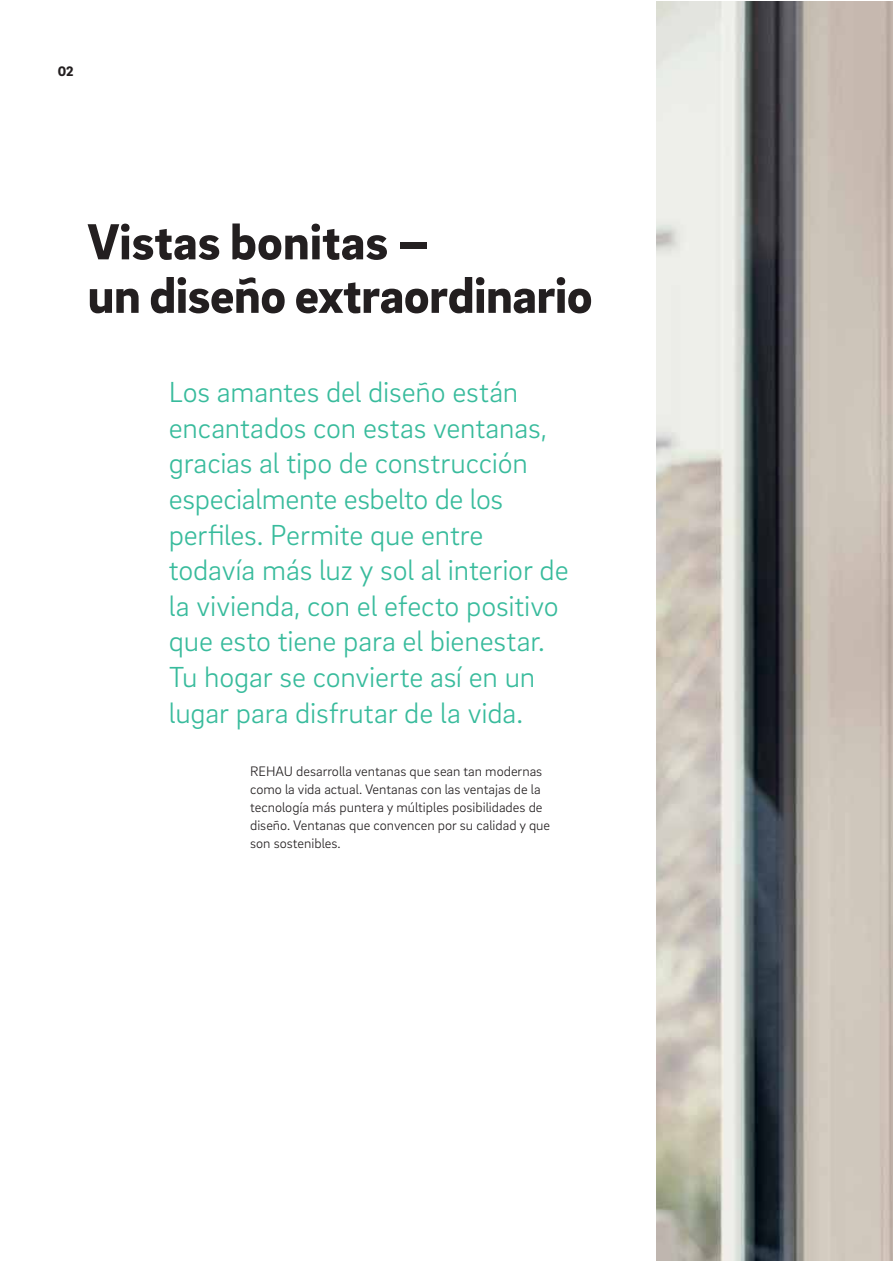
<style>
.page{position:relative;width:893px;height:1263px;background:#fff}
.page>*{position:absolute;margin:0;border:0;box-sizing:border-box;transform-origin:0 0}
.t1{font:900 52.05px/53.6px "Brix Sans";letter-spacing:-.01em;color:#231f20}
.t2{font:300 29.7px/35.7px "Brix Sans";letter-spacing:-.005em;color:#38bb9c}
.t3{font:300 14.1px/17.9px "Brix Sans";color:#231f20}
.t4{font:900 14.1px "Brix Sans";color:#231f20}
</style>
<div class="page">
<img style="left:656px;top:2px;width:237px;height:1259px">
<p class="t4" style="left:58px;top:66px;width:17px">02</p>
<h1 class="t1" style="left:88px;top:218px;width:506px">Vistas bonitas –<br>un diseño extraordinario</h1>
<p class="t2" style="left:169px;top:376px;width:401px">Los amantes del diseño están encantados con estas ventanas, gracias al tipo de construcción especialmente esbelto de los perfiles. Permite que entre todavía más luz y sol al interior de la vivienda, con el efecto positivo que esto tiene para el bienestar.<br>Tu hogar se convierte así en un lugar para disfrutar de la vida.</p>
<p class="t3" style="left:250px;top:763px;width:302px">REHAU desarrolla ventanas que sean tan modernas como la vida actual. Ventanas con las ventajas de la tecnología más puntera y múltiples posibilidades de diseño. Ventanas que convencen por su calidad y que son sostenibles.</p>
</div>
